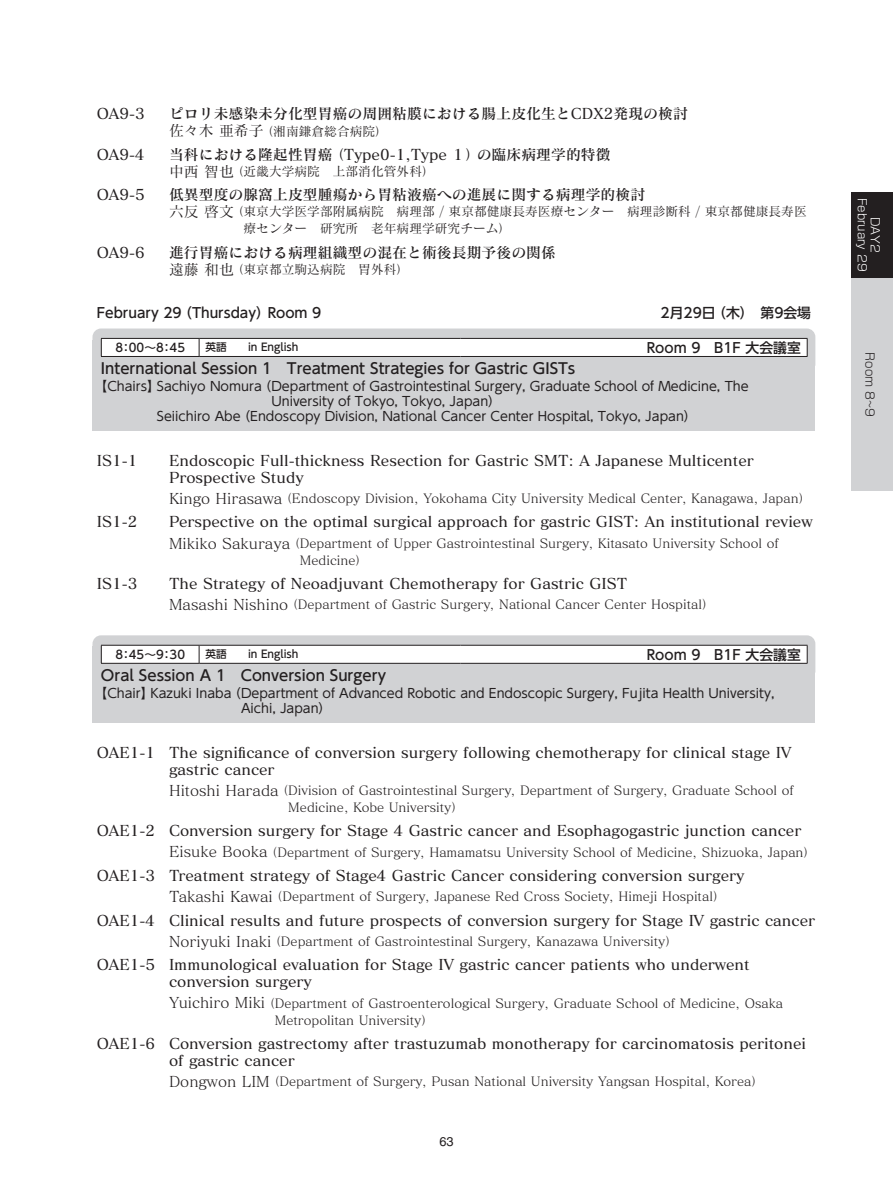
<style>
.page{position:relative;width:893px;height:1178px;background:#fff}
.page>*{position:absolute;margin:0;border:0;box-sizing:border-box;transform-origin:0 0}
.t1{font:14.85px/17px "Matisse Pro N DB";color:#231f20}
.t2{font:500 14.85px "UD Shin Go Pr 6 N";color:#231f20}
.t3{font:500 13.8px "UD Shin Go Pr 6 N";color:#231f20}
.t4{font:12.75px/17px "Matisse Pro N M";color:#231f20}
.t5{font:12.75px/14.9px "UD Shin Go Pr 6 N";color:#231f20}
.t6{font:12.75px "Helvetica LT Std";color:#231f20}
.t7{font:500 11.7px "UD Shin Go Pr 6 N";color:#231f20}
.t8{font:300 11.7px/12.8px "Shin Go Pr 6 N";color:#fff;text-align:center}
.t9{font:300 11.7px "Shin Go Pr 6 N";color:#231f20}
.t10{font:500 10.65px "UD Shin Go Pr 6 N";color:#231f20}
.s1{font-size:14.85px}
</style>
<div class="page">
<div style="left:92px;top:359px;width:723px;height:57px;background:#d1d2d4"></div>
<div style="left:92px;top:389px;width:723px;height:42px;background:#d1d2d4"></div>
<div style="left:92px;top:666px;width:723px;height:57px;background:#d1d2d4"></div>
<svg style="left:92px;top:328px;width:723px;height:31px"></svg>
<hr style="left:461px;top:356px;width:346px;height:1px;background:#231f20">
<svg style="left:92px;top:635px;width:723px;height:31px"></svg>
<hr style="left:461px;top:663px;width:346px;height:1px;background:#231f20">
<div style="left:851px;top:278px;width:42px;height:213px;background:#d1d2d4"></div>
<div style="left:851px;top:192px;width:42px;height:85px;background:#231f20"></div>
<p class="t1" style="left:97px;top:105px;width:49px">OA9-3</p>
<p class="t1" style="left:169px;top:105px;width:520px">ピロリ未感染未分化型胃癌の周囲粘膜における腸上皮化生とCDX2発現の検討</p>
<p class="t4" style="left:169px;top:122px;width:221px"><span class="s1">佐々木 亜希子</span>（湘南鎌倉総合病院）</p>
<p class="t1" style="left:97px;top:145px;width:49px">OA9-4</p>
<p class="t1" style="left:169px;top:145px;width:443px">当科における隆起性胃癌（Type0-1,Type １）の臨床病理学的特徴</p>
<p class="t4" style="left:169px;top:162px;width:267px"><span class="s1">中西 智也</span>（近畿大学病院　上部消化管外科）</p>
<p class="t1" style="left:97px;top:186px;width:49px">OA9-5</p>
<p class="t1" style="left:169px;top:186px;width:478px">低異型度の腺窩上皮型腫瘍から胃粘液癌への進展に関する病理学的検討</p>
<p class="t4" style="left:243px;top:203px;width:565px;text-indent:-74px"><span class="s1">六反 啓文</span>（東京大学医学部附属病院　病理部 / 東京都健康長寿医療センター　病理診断科 / 東京都健康長寿医療センター　研究所　老年病理学研究チーム）</p>
<p class="t1" style="left:97px;top:243px;width:49px">OA9-6</p>
<p class="t1" style="left:169px;top:243px;width:388px">進行胃癌における病理組織型の混在と術後長期予後の関係</p>
<p class="t4" style="left:169px;top:260px;width:242px"><span class="s1">遠藤 和也</span>（東京都立駒込病院　胃外科）</p>
<p class="t3" style="left:97px;top:302px;width:226px">February 29（Thursday）Room 9</p>
<p class="t3" style="left:661px;top:302px;width:152px">2月29日（木）　第9会場</p>
<p class="t7" style="left:115px;top:338px;width:71px">8：00～8：45</p>
<p class="t10" style="left:205px;top:339px;width:94px">英語　　in English</p>
<p class="t3" style="left:647px;top:336px;width:155px">Room 9　B1F 大会議室</p>
<p class="t2" style="left:101px;top:356px;width:476px">International Session 1　Treatment Strategies for Gastric GISTs</p>
<p class="t5" style="left:95px;top:379px;width:656px">【Chairs】Sachiyo Nomura（Department of Gastrointestinal Surgery, Graduate School of Medicine, The</p>
<p class="t5" style="left:271px;top:394px;width:231px">University of Tokyo, Tokyo, Japan）</p>
<p class="t5" style="left:157px;top:408px;width:541px">Seiichiro Abe（Endoscopy Division, National Cancer Center Hospital, Tokyo, Japan）</p>
<p class="t1" style="left:97px;top:451px;width:42px">IS1-1</p>
<p class="t1" style="left:169px;top:451px;width:586px">Endoscopic Full-thickness Resection for Gastric SMT: A Japanese Multicenter<br>Prospective Study</p>
<p class="t4" style="left:169px;top:489px;width:644px"><span class="s1">Kingo Hirasawa</span>（Endoscopy Division, Yokohama City University Medical Center, Kanagawa, Japan）</p>
<p class="t1" style="left:97px;top:513px;width:42px">IS1-2</p>
<p class="t1" style="left:169px;top:513px;width:645px">Perspective on the optimal surgical approach for gastric GIST: An institutional review</p>
<p class="t4" style="left:300px;top:534px;width:480px;text-indent:-131px"><span class="s1">Mikiko Sakuraya</span>（Department of Upper Gastrointestinal Surgery, Kitasato University School of<br>Medicine）</p>
<p class="t1" style="left:97px;top:574px;width:42px">IS1-3</p>
<p class="t1" style="left:169px;top:574px;width:460px">The Strategy of Neoadjuvant Chemotherapy for Gastric GIST</p>
<p class="t4" style="left:169px;top:596px;width:547px"><span class="s1">Masashi Nishino</span>（Department of Gastric Surgery, National Cancer Center Hospital）</p>
<p class="t7" style="left:115px;top:645px;width:71px">8：45～9：30</p>
<p class="t10" style="left:205px;top:646px;width:94px">英語　　in English</p>
<p class="t3" style="left:647px;top:643px;width:155px">Room 9　B1F 大会議室</p>
<p class="t2" style="left:101px;top:663px;width:287px">Oral Session A 1　Conversion Surgery</p>
<p class="t5" style="left:241px;top:685px;width:535px;text-indent:-146px">【Chair】Kazuki Inaba（Department of Advanced Robotic and Endoscopic Surgery, Fujita Health University,<br>Aichi, Japan）</p>
<p class="t1" style="left:169px;top:743px;width:624px;text-indent:-72px">OAE1-1 The significance of conversion surgery following chemotherapy for clinical stage IV gastric cancer</p>
<p class="t4" style="left:288px;top:781px;width:507px;text-indent:-119px"><span class="s1">Hitoshi Harada</span>（Division of Gastrointestinal Surgery, Department of Surgery, Graduate School of<br>Medicine, Kobe University）</p>
<p class="t1" style="left:97px;top:822px;width:706px">OAE1-2 Conversion surgery for Stage 4 Gastric cancer and Esophagogastric junction cancer</p>
<p class="t4" style="left:169px;top:843px;width:649px"><span class="s1">Eisuke Booka</span>（Department of Surgery, Hamamatsu University School of Medicine, Shizuoka, Japan）</p>
<p class="t1" style="left:97px;top:866px;width:649px">OAE1-3 Treatment strategy of Stage4 Gastric Cancer considering conversion surgery</p>
<p class="t4" style="left:169px;top:888px;width:558px"><span class="s1">Takashi Kawai</span>（Department of Surgery, Japanese Red Cross Society, Himeji Hospital）</p>
<p class="t1" style="left:97px;top:911px;width:720px">OAE1-4 Clinical results and future prospects of conversion surgery for Stage IV gastric cancer</p>
<p class="t4" style="left:169px;top:932px;width:511px"><span class="s1">Noriyuki Inaki</span>（Department of Gastrointestinal Surgery, Kanazawa University）</p>
<p class="t1" style="left:169px;top:956px;width:582px;text-indent:-72px">OAE1-5 Immunological evaluation for Stage IV gastric cancer patients who underwent conversion surgery</p>
<p class="t4" style="left:275px;top:994px;width:510px;text-indent:-106px"><span class="s1">Yuichiro Miki</span>（Department of Gastroenterological Surgery, Graduate School of Medicine, Osaka<br>Metropolitan University）</p>
<p class="t1" style="left:169px;top:1034px;width:639px;text-indent:-72px">OAE1-6 Conversion gastrectomy after trastuzumab monotherapy for carcinomatosis peritonei of gastric cancer</p>
<p class="t4" style="left:169px;top:1073px;width:597px"><span class="s1">Dongwon LIM</span>（Department of Surgery, Pusan National University Yangsan Hospital, Korea）</p>
<p class="t6" style="left:439px;top:1134px;width:16px">63</p>
<p class="t8" style="left:882px;top:198px;width:75px;rotate:90deg">DAY2<br>February 29</p>
<p class="t9" style="left:879px;top:352px;width:66px;rotate:90deg">Room 8~9</p>
</div>
